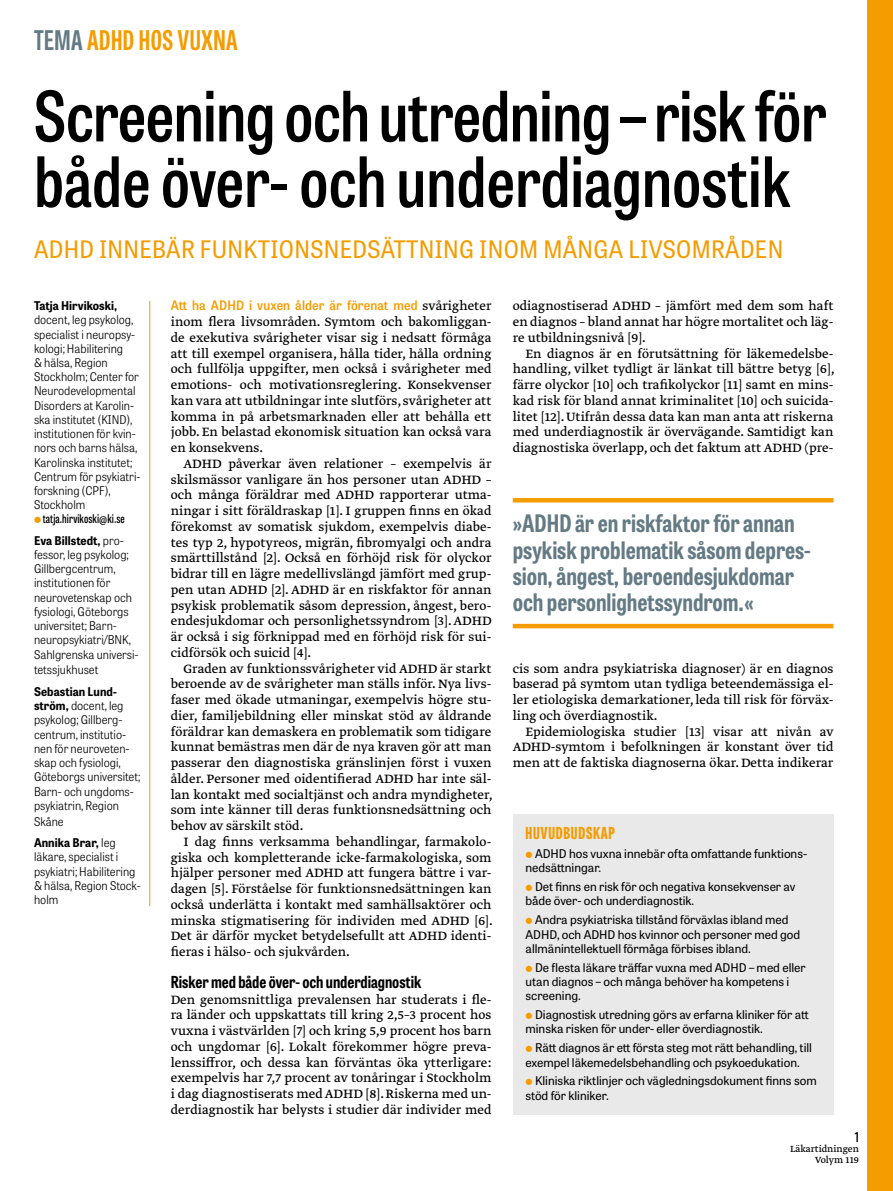
<style>
.page{position:relative;width:893px;height:1191px;background:#fff}
.page>*{position:absolute;margin:0;border:0;box-sizing:border-box;transform-origin:0 0}
.t1{font:600 69px/65.6px "Tablet Gothic Condensed";letter-spacing:-.01em;color:#000}
.t2{font:700 27px "Tablet Gothic Compressed";letter-spacing:.02em;color:#f59c00}
.t3{font:700 24px/26.2px "Tablet Gothic Condensed";color:#647a84}
.t4{font:24px "Tablet Gothic Narrow";letter-spacing:.015em;color:#f59c00}
.t5{font:700 16.5px "Tablet Gothic Condensed";color:#000}
.t6{font:800 16.5px "Tablet Gothic Compressed";letter-spacing:.045em;color:#f59c00}
.t7{font:14.25px/15.8px "Greta Text Pro Regular Min";color:#000;text-align:justify}
.t8{font:600 13.5px "Tablet Gothic Condensed";color:#000}
.t9{font:600 13.05px "Tablet Gothic Narrow";letter-spacing:.01em;color:#f59c00}
.t10{font:300 12px/14.2px "Tablet Gothic Narrow";color:#000}
.t11{font:12px/14.4px "Tablet Gothic";color:#000}
.t12{font:700 12px/21.5px "Tablet Gothic Narrow";letter-spacing:.005em;color:#000}
.t13{font:600 12px "Tablet Gothic Compressed";letter-spacing:.01em;color:#000}
.t14{font:10.5px/10.5px "Greta Text Pro";color:#000;text-align:right}
.s1{color:#647a84}
.s2{font-weight:700}
.s3{font-weight:300}
.s4{font-family:"Greta Text Pro Regular Min";font-weight:400;font-size:14.25px;color:#000}
</style>
<div class="page">
<div style="left:867px;top:0;width:26px;height:1191px;background:#f59c00"></div>
<hr style="left:149px;top:301px;width:1px;height:605px;background:#f59c00">
<div style="left:513px;top:814px;width:320px;height:300px;background:#e9e9e9"></div>
<hr style="left:513px;top:498px;width:320px;height:4px;background:#f59c00">
<hr style="left:513px;top:624px;width:320px;height:4px;background:#f59c00">
<h2 class="t2" style="left:34px;top:22px;width:205px"><span class="s1">TEMA</span> ADHD HOS VUXNA</h2>
<h1 class="t1" style="left:34px;top:81px;width:794px">Screening och utredning – risk för både över- och underdiagnostik</h1>
<h3 class="t4" style="left:34px;top:233px;width:751px">ADHD INNEBÄR FUNKTIONSNEDSÄTTNING INOM MÅNGA LIVSOMRÅDEN</h3>
<p class="t12" style="left:34px;top:294px;width:85px">Tatja Hirvikoski,</p>
<p class="t10" style="left:34px;top:312px;width:108px">docent, leg psykolog, specialist i neuropsy&shy;kologi; Habilitering<br>&amp; hälsa, Region<br>Stockholm; Center for<br>Neurodevelopmental<br>Disorders at Karolin&shy;ska institutet (KIND), institutionen för kvin&shy;nors och barns hälsa,<br>Karolinska institutet;<br>Centrum för psykiatri&shy;forskning (CPF),<br>Stockholm</p>
<p class="t13" style="left:43px;top:510px;width:84px">tatja.hirvikoski@ki.se</p>
<p class="t10" style="left:34px;top:533px;width:106px"><span class="s2">Eva Billstedt,</span> pro&shy;fessor, leg psykolog;<br>Gillbergcentrum, institutionen för neurovetenskap och fysiologi, Göteborgs universitet; Barn&shy;neuropsykiatri/BNK,<br>Sahlgrenska universi-</p>
<p class="t10" style="left:34px;top:662px;width:66px">tetssjukhuset</p>
<p class="t10" style="left:34px;top:684px;width:108px"><span class="s2">Sebastian Lund&shy;ström,</span> docent, leg psykolog; Gillberg&shy;centrum, institutio&shy;nen för neuroveten&shy;skap och fysiologi,<br>Göteborgs universitet;<br>Barn- och ungdoms&shy;psykiatrin, Region</p>
<p class="t12" style="left:34px;top:810px;width:83px"><span class="s3">Skåne<br></span>Annika Brar, <span class="s3">leg</span></p>
<p class="t10" style="left:34px;top:849px;width:108px">läkare, specialist i psykiatri; Habilitering &amp; hälsa, Region Stock&shy;holm</p>
<p class="t9" style="left:171px;top:297px;width:322px">Att ha ADHD i vuxen ålder är förenat med <span class="s4">svårigheter</span></p>
<p class="t7" style="left:171px;top:314px;width:322px">inom flera livsområden. Symtom och bakomliggan&shy;de exekutiva svårigheter visar sig i nedsatt förmåga att till exempel organisera, hålla tider, hålla ordning och fullfölja uppgifter, men också i svårigheter med emotions- och motivationsreglering. Konsekvenser kan vara att utbildningar inte slutförs, svårigheter att komma in på arbetsmarknaden eller att behålla ett jobb. En belastad ekonomisk situation kan också vara en konsekvens.</p>
<p class="t7" style="left:171px;top:456px;width:322px;text-indent:13px">ADHD påverkar även relationer – exempelvis är skilsmässor vanligare än hos personer utan ADHD – och många föräldrar med ADHD rapporterar utma&shy;ningar i sitt föräldraskap [1]. I gruppen finns en ökad förekomst av somatisk sjukdom, exempelvis diabe&shy;tes typ 2, hypotyreos, migrän, fibromyalgi och andra smärttillstånd [2]. Också en förhöjd risk för olyckor bidrar till en lägre medellivslängd jämfört med grup&shy;pen utan ADHD [2]. ADHD är en riskfaktor för annan psykisk problematik såsom depression, ångest, bero&shy;endesjukdomar och personlighetssyndrom [3]. ADHD är också i sig förknippad med en förhöjd risk för sui&shy;cidförsök och suicid [4].</p>
<p class="t7" style="left:171px;top:661px;width:324px;text-indent:13px">Graden av funktionssvårigheter vid ADHD är starkt beroende av de svårigheter man ställs inför. Nya livs&shy;faser med ökade utmaningar, exempelvis högre stu&shy;dier, familjebildning eller minskat stöd av åldrande föräldrar kan demaskera en problematik som tidigare kunnat bemästras men där de nya kraven gör att man passerar den diagnostiska gränslinjen först i vuxen ålder. Personer med oidentifierad ADHD har inte säl&shy;lan kontakt med socialtjänst och andra myndigheter, som inte känner till deras funktionsnedsättning och behov av särskilt stöd.</p>
<p class="t7" style="left:171px;top:834px;width:324px;text-indent:13px">I dag finns verksamma behandlingar, farmakolo&shy;giska och kompletterande icke-farmakologiska, som hjälper personer med ADHD att fungera bättre i var&shy;dagen [5]. Förståelse för funktionsnedsättningen kan också underlätta i kontakt med samhällsaktörer och minska stigmatisering för individen med ADHD [6].<br>Det är därför mycket betydelsefullt att ADHD identi&shy;fieras i hälso- och sjukvården.</p>
<p class="t5" style="left:171px;top:970px;width:252px">Risker med både över- och underdiagnostik</p>
<p class="t7" style="left:171px;top:992px;width:322px">Den genomsnittliga prevalensen har studerats i fle&shy;ra länder och uppskattats till kring 2,5–3 procent hos vuxna i västvärlden [7] och kring 5,9 procent hos barn och ungdomar [6]. Lokalt förekommer högre preva&shy;lenssiffror, och dessa kan förväntas öka ytterligare: exempelvis har 7,7 procent av tonåringar i Stockholm i dag diagnostiserats med ADHD [8]. Riskerna med un&shy;derdiagnostik har belysts i studier där individer med</p>
<p class="t7" style="left:513px;top:299px;width:322px">odiagnostiserad ADHD – jämfört med dem som haft en diagnos – bland annat har högre mortalitet och läg&shy;re utbildningsnivå [9].</p>
<p class="t7" style="left:513px;top:346px;width:324px;text-indent:13px">En diagnos är en förutsättning för läkemedelsbe&shy;handling, vilket tydligt är länkat till bättre betyg [6], färre olyckor [10] och trafikolyckor [11] samt en mins&shy;kad risk för bland annat kriminalitet [10] och suicida&shy;litet [12]. Utifrån dessa data kan man anta att riskerna med underdiagnostik är övervägande. Samtidigt kan diagnostiska överlapp, och det faktum att ADHD (pre-</p>
<h3 class="t3" style="left:513px;top:509px;width:300px">»ADHD är en riskfaktor för annan psykisk problematik såsom depres&shy;sion, ångest, beroendesjukdomar och personlighetssyndrom.«</h3>
<p class="t7" style="left:513px;top:661px;width:322px">cis som andra psykiatriska diagnoser) är en diagnos baserad på symtom utan tydliga beteendemässiga el&shy;ler etiologiska demarkationer, leda till risk för förväx&shy;ling och överdiagnostik.</p>
<p class="t7" style="left:513px;top:724px;width:322px;text-indent:13px">Epidemiologiska studier [13] visar att nivån av ADHD-symtom i befolkningen är konstant över tid men att de faktiska diagnoserna ökar. Detta indikerar</p>
<p class="t6" style="left:525px;top:821px;width:91px">HUVUDBUDSKAP</p>
<p class="t11" style="left:525px;top:846px;width:283px;text-indent:10px">ADHD hos vuxna innebär ofta omfattande funktions&shy;nedsättningar.</p>
<p class="t11" style="left:525px;top:879px;width:271px;text-indent:10px">Det finns en risk för och negativa konsekvenser av både över- och underdiagnostik.</p>
<p class="t11" style="left:525px;top:912px;width:276px;text-indent:10px">Andra psykiatriska tillstånd förväxlas ibland med<br>ADHD, och ADHD hos kvinnor och personer med god allmänintellektuell förmåga förbises ibland.</p>
<p class="t11" style="left:525px;top:959px;width:282px;text-indent:10px">De flesta läkare träffar vuxna med ADHD – med eller utan diagnos – och många behöver ha kompetens i screening.</p>
<p class="t11" style="left:525px;top:1007px;width:285px;text-indent:10px">Diagnostisk utredning görs av erfarna kliniker för att minska risken för under- eller överdiagnostik.</p>
<p class="t11" style="left:525px;top:1040px;width:288px;text-indent:10px">Rätt diagnos är ett första steg mot rätt behandling, till exempel läkemedelsbehandling och psykoedukation.</p>
<p class="t11" style="left:525px;top:1073px;width:293px;text-indent:10px">Kliniska riktlinjer och vägledningsdokument finns som stöd för kliniker.</p>
<p class="t8" style="left:855px;top:1127px;width:6px">1</p>
<p class="t14" style="left:790px;top:1144px;width:70px">Läkartidningen<br>Volym 119</p>
</div>
